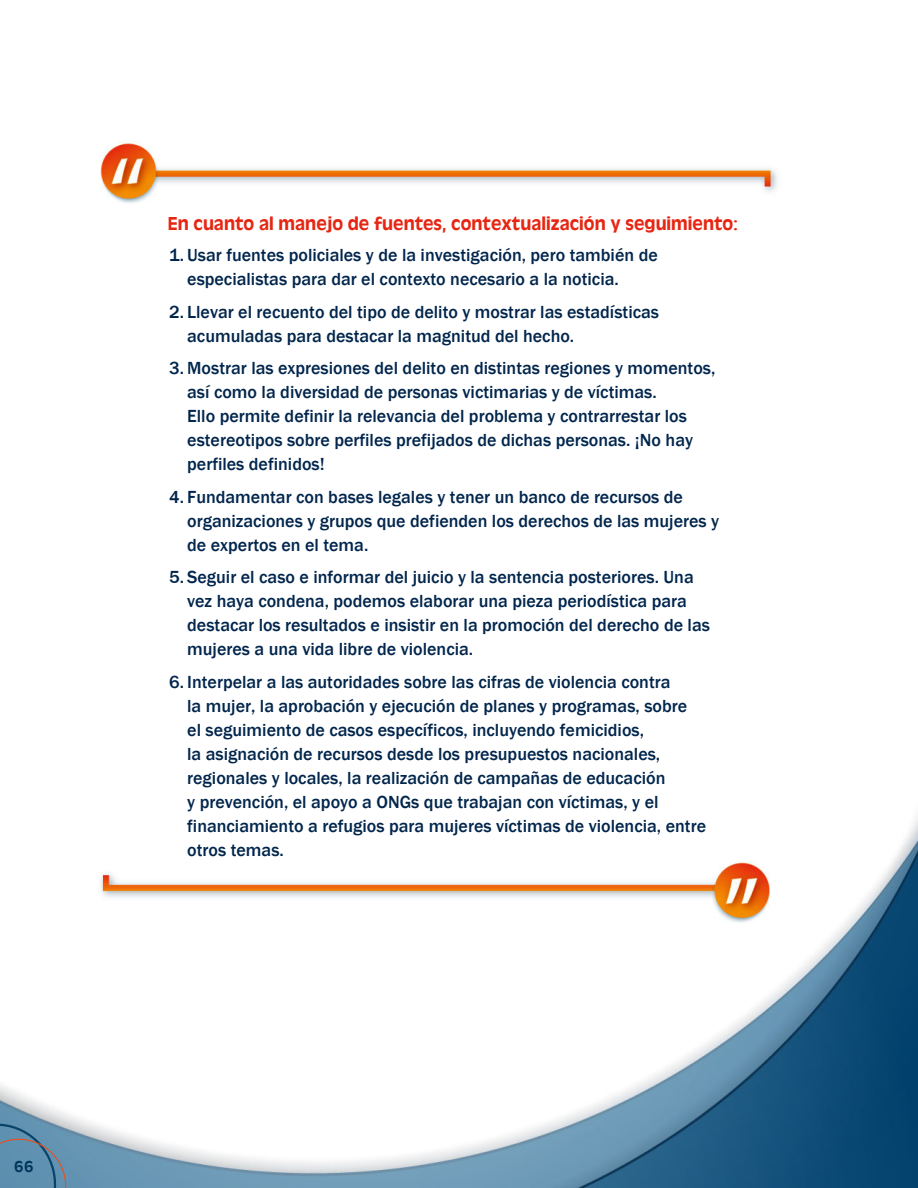
<style>
.page{position:relative;width:918px;height:1188px;background:#fff}
.page>*{position:absolute;margin:0;border:0;box-sizing:border-box;transform-origin:0 0}
.t1{font:500 19.5px "Antique Oli T";color:#e62612;scale:.95 1}
.Puntos{font:500 18px/24px "Franklin Gothic";color:#00254c}
.t2{font:500 16.5px "Antique Oli T";color:#00355b}
</style>
<div class="page">
<img style="left:0;top:817px;width:918px;height:371px">
<svg style="left:0;top:1116px;width:66px;height:72px;background:#638fab"></svg>
<img style="left:96px;top:141px;width:687px;height:783px">
<p class="t2" style="left:14px;top:1157px;width:21px">66</p>
<p class="t1" style="left:168px;top:212px;width:602px">En cuanto al manejo de fuentes, contextualización y seguimiento:</p>
<p class="Puntos" style="left:187px;top:244px;width:472px;text-indent:-18px">1. Usar fuentes policiales y de la investigación, pero también de especialistas para dar el contexto necesario a la noticia.</p>
<p class="Puntos" style="left:187px;top:300px;width:473px;text-indent:-18px">2. Llevar el recuento del tipo de delito y mostrar las estadísticas acumuladas para destacar la magnitud del hecho.</p>
<p class="Puntos" style="left:187px;top:357px;width:530px;text-indent:-18px">3. Mostrar las expresiones del delito en distintas regiones y momentos, así como la diversidad de personas victimarias y de víctimas.<br>Ello permite definir la relevancia del problema y contrarrestar los estereotipos sobre perfiles prefijados de dichas personas. ¡No hay perfiles definidos!</p>
<p class="Puntos" style="left:187px;top:485px;width:533px;text-indent:-18px">4. Fundamentar con bases legales y tener un banco de recursos de organizaciones y grupos que defienden los derechos de las mujeres y de expertos en el tema.</p>
<p class="Puntos" style="left:187px;top:566px;width:524px;text-indent:-18px">5. Seguir el caso e informar del juicio y la sentencia posteriores. Una vez haya condena, podemos elaborar una pieza periodística para destacar los resultados e insistir en la promoción del derecho de las mujeres a una vida libre de violencia.</p>
<p class="Puntos" style="left:187px;top:670px;width:520px;text-indent:-18px">6. Interpelar a las autoridades sobre las cifras de violencia contra<br>la mujer, la aprobación y ejecución de planes y programas, sobre<br>el seguimiento de casos específicos, incluyendo femicidios,<br>la asignación de recursos desde los presupuestos nacionales, regionales y locales, la realización de campañas de educación<br>y prevención, el apoyo a ONGs que trabajan con víctimas, y el financiamiento a refugios para mujeres víctimas de violencia, entre otros temas.</p>
</div>
